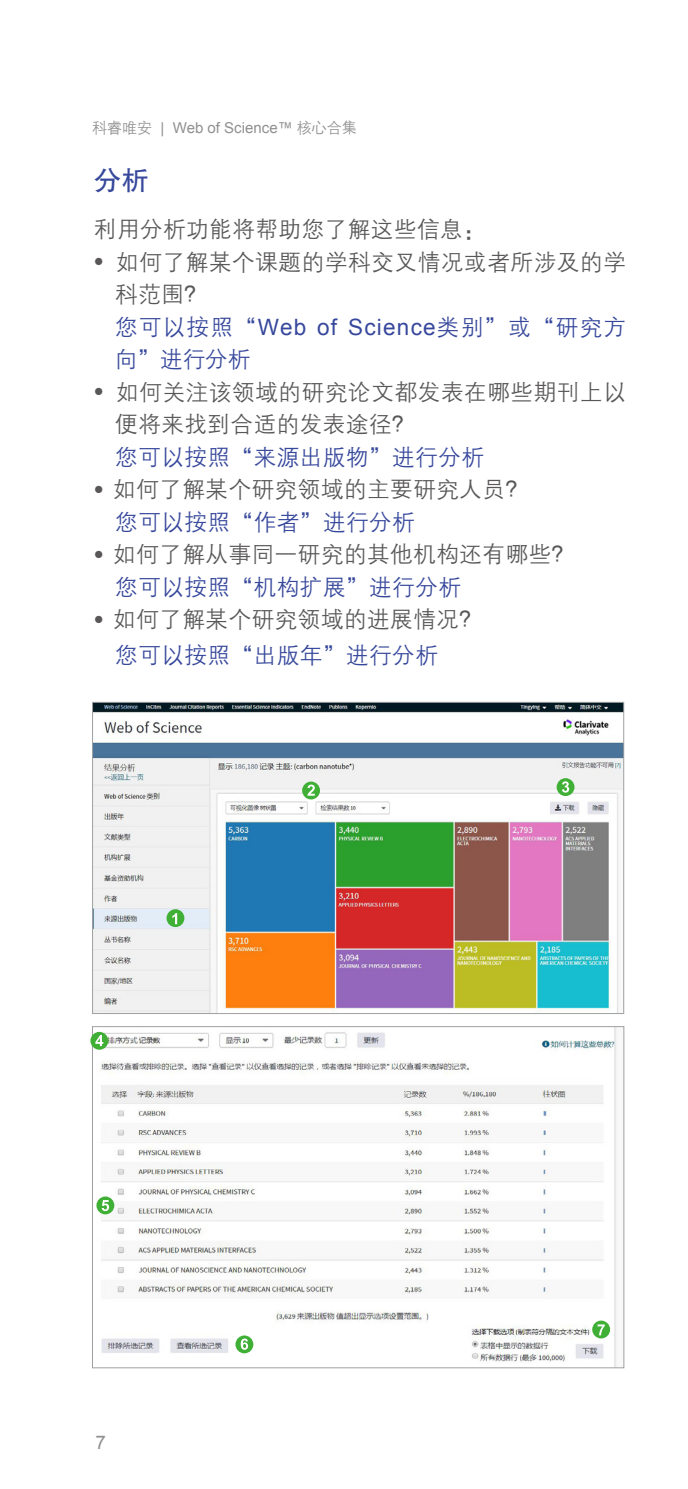
<style>
.page{position:relative;width:688px;height:1489px;background:#fff}
.page>*{position:absolute;margin:0;border:0;box-sizing:border-box;transform-origin:0 0}
.t1{font:27.5px "FZHTJW GB1 0";color:#37489c}
.t2{font:22.5px/32.5px "FZZDXJW GB1 0";letter-spacing:.025em;color:#595757}
.t3{font:22.5px "FZZDXJW GB1 0";letter-spacing:.025em;color:#37489c}
.t4{font:18.75px "Arial";color:#909090}
.t5{font:15px "Arial";color:#909090}
.s1{font-family:"FZZDXJW GB1 0"}
.s2{color:#37489c}
.s3{font-family:"Arial";color:#37489c}
</style>
<div class="page">
<img style="left:94px;top:704px;width:527px;height:307px">
<div style="left:92px;top:702px;width:531px;height:311px;border:1px solid #9fa0a0"></div>
<img style="left:94px;top:1028px;width:523px;height:337px">
<div style="left:166px;top:909px;width:18px;height:18px;background:#3faf36;border-radius:50%"></div>
<svg style="left:172px;top:913px;width:5px;height:11px"></svg>
<div style="left:302px;top:781px;width:18px;height:18px;background:#3faf36;border-radius:50%"></div>
<svg style="left:307px;top:784px;width:8px;height:11px"></svg>
<div style="left:556px;top:778px;width:18px;height:18px;background:#3faf36;border-radius:50%"></div>
<svg style="left:562px;top:781px;width:7px;height:11px"></svg>
<svg style="left:90px;top:1031px;width:18px;height:18px"></svg>
<svg style="left:95px;top:1034px;width:8px;height:11px"></svg>
<svg style="left:96px;top:1196px;width:18px;height:18px"></svg>
<svg style="left:102px;top:1199px;width:7px;height:11px"></svg>
<svg style="left:235px;top:1335px;width:18px;height:18px"></svg>
<svg style="left:241px;top:1338px;width:7px;height:11px"></svg>
<div style="left:592px;top:1320px;width:18px;height:18px;background:#3faf36;border-radius:50%"></div>
<svg style="left:597px;top:1324px;width:7px;height:11px"></svg>
<p class="t5" style="left:92px;top:118px;width:266px"><span class="s1">科睿唯安</span> | Web of Science™ <span class="s1">核心合集</span></p>
<p class="t1" style="left:94px;top:166px;width:56px">分析</p>
<p class="t2" style="left:94px;top:214px;width:393px">利用分析功能将帮助您了解这些信息：</p>
<p class="t2" style="left:115px;top:246px;width:512px;text-indent:-21px"><sup>●</sup> 如何了解某个课题的学科交叉情况或者所涉及的学科范围？<br><span class="s2">您可以按照“</span><span class="s3">Web of Science</span><span class="s2">类别”或“研究方向”进行分析</span></p>
<p class="t2" style="left:115px;top:376px;width:512px;text-indent:-21px"><sup>●</sup> 如何关注该领域的研究论文都发表在哪些期刊上以便将来找到合适的发表途径？</p>
<p class="t3" style="left:115px;top:445px;width:370px">您可以按照“来源出版物”进行分析</p>
<p class="t2" style="left:115px;top:474px;width:414px;text-indent:-21px"><sup>●</sup> 如何了解某个研究领域的主要研究人员？<span class="s2">您可以按照“作者”进行分析</span></p>
<p class="t2" style="left:115px;top:539px;width:460px;text-indent:-21px"><sup>●</sup> 如何了解从事同一研究的其他机构还有哪些？<span class="s2">您可以按照“机构扩展”进行分析</span></p>
<p class="t2" style="left:115px;top:602px;width:368px;line-height:36.2px;text-indent:-21px"><sup>●</sup> 如何了解某个研究领域的进展情况？<span class="s2">您可以按照“出版年”进行分析</span></p>
<p class="t4" style="left:95px;top:1429px;width:12px">7</p>
</div>
